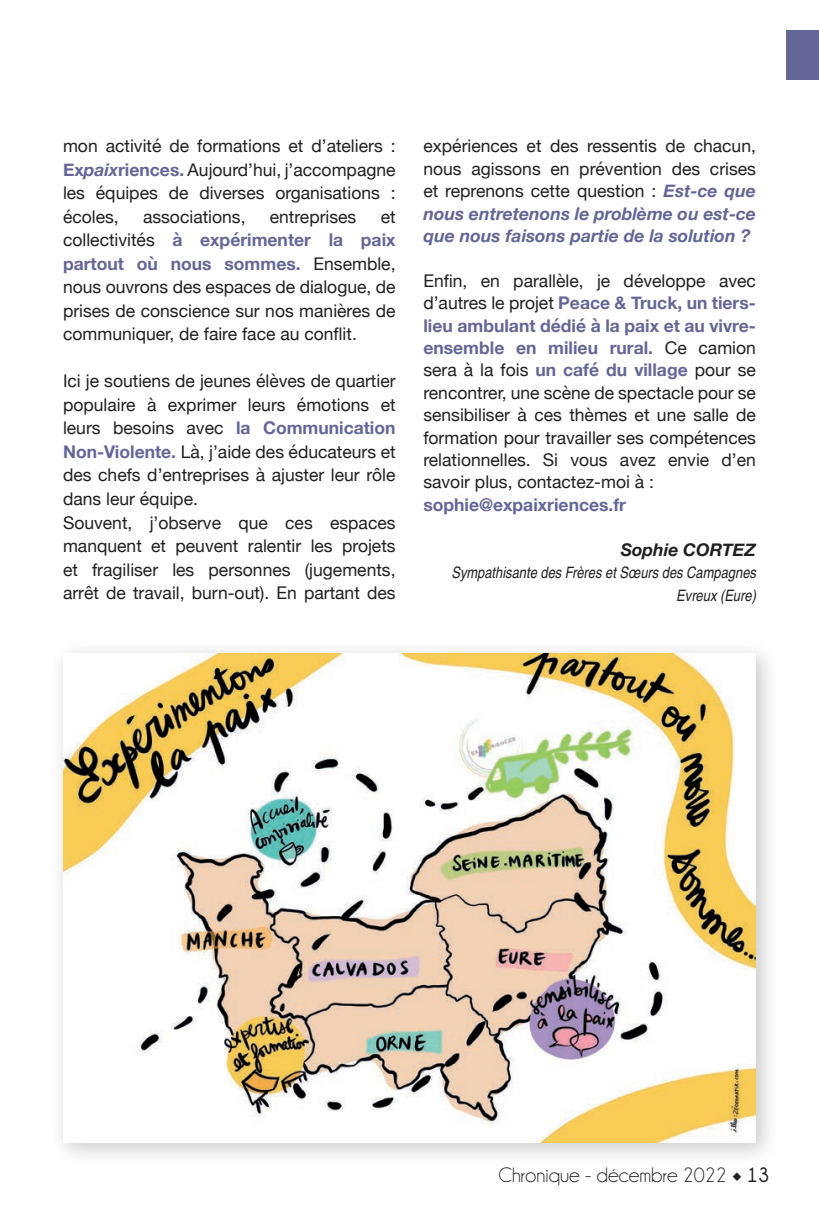
<style>
.page{position:relative;width:819px;height:1206px;background:#fff}
.page>*{position:absolute;margin:0;border:0;box-sizing:border-box;transform-origin:0 0}
.t1{font:21px "Champagne&Limousines";color:#231f20}
.t2{font:17.5px/23.4px "Helvetica Neue";color:#231f20;text-align:justify}
.t3{font:700 17.5px "Helvetica Neue";color:#646697}
.t4{font:italic 700 17.5px "Helvetica Neue";color:#231f20}
.t5{font:italic condensed 15.75px "Helvetica";color:#231f20}
.s1{font-weight:700;color:#646697}
.s2{font-weight:700;font-style:italic;color:#646697}
.s3{font-family:"Minion Pro"}
.s4{font-weight:700}
</style>
<div class="page">
<div style="left:786px;top:30px;width:33px;height:49px;background:#646697"></div>
<div style="left:49px;top:638px;width:731px;height:529px;background:#231f20;opacity:.25"></div>
<img style="left:63px;top:653px;width:693px;height:489px">
<p class="t2" style="left:63px;top:135px;width:334px">mon activité de formations et d’ateliers :<br><span class="s1">Ex</span><span class="s2">paix</span><span class="s1">riences.</span> Aujourd’hui, j’accompagne les équipes de diverses organisations : écoles,</p>
<p class="t2" style="left:143px;top:206px;width:104px">associations,</p>
<p class="t2" style="left:270px;top:206px;width:88px">entreprises</p>
<p class="t2" style="left:63px;top:206px;width:334px;text-indent:317px">et collectivités <span class="s1">à expérimenter la paix partout où nous sommes.</span> Ensemble, nous ouvrons des espaces de dialogue, de prises de conscience sur nos manières de communiquer, de faire face au conflit.</p>
<p class="t2" style="left:63px;top:370px;width:334px">Ici je soutiens de jeunes élèves de quartier populaire à exprimer leurs émotions et leurs besoins avec <span class="s1">la Communication Non-Violente.</span> Là, j’aide des éducateurs et des chefs d’entreprises à ajuster leur rôle dans leur équipe.</p>
<p class="t2" style="left:63px;top:511px;width:334px">Souvent, j’observe que ces espaces manquent et peuvent ralentir les projets et fragiliser les personnes (jugements, arrêt de travail, burn-out). En partant des</p>
<p class="t2" style="left:423px;top:136px;width:334px;line-height:22.4px">expériences et des ressentis de chacun, nous agissons en prévention des crises et reprenons cette question : <span class="s2">Est-ce que nous entretenons le problème ou est-ce que nous faisons partie de la solution ?</span></p>
<p class="t2" style="left:423px;top:270px;width:334px;line-height:22.4px">Enfin, en parallèle, je développe avec d’autres le projet <span class="s1">Peace &amp; Truck, un tiers&shy;lieu ambulant dédié à la paix et au vivre&shy;ensemble en milieu rural.</span> Ce camion sera à la fois <span class="s1">un café du village</span> pour se rencontrer, une scène de spectacle pour se sensibiliser à ces thèmes et une salle de formation pour travailler ses compétences relationnelles. Si vous avez envie d’en savoir plus, contactez-moi à :</p>
<p class="t3" style="left:423px;top:491px;width:204px">sophie@expaixriences.fr</p>
<p class="t4" style="left:620px;top:535px;width:137px">Sophie CORTEZ</p>
<p class="t5" style="left:451px;top:563px;width:306px">Sympathisante des Frères et Sœurs des Campagnes</p>
<p class="t5" style="left:676px;top:586px;width:81px">Evreux (Eure)</p>
<p class="t1" style="left:498px;top:1162px;width:272px">Chronique - décembre 2022 <span class="s3">◆</span> <span class="s4">13</span></p>
</div>
